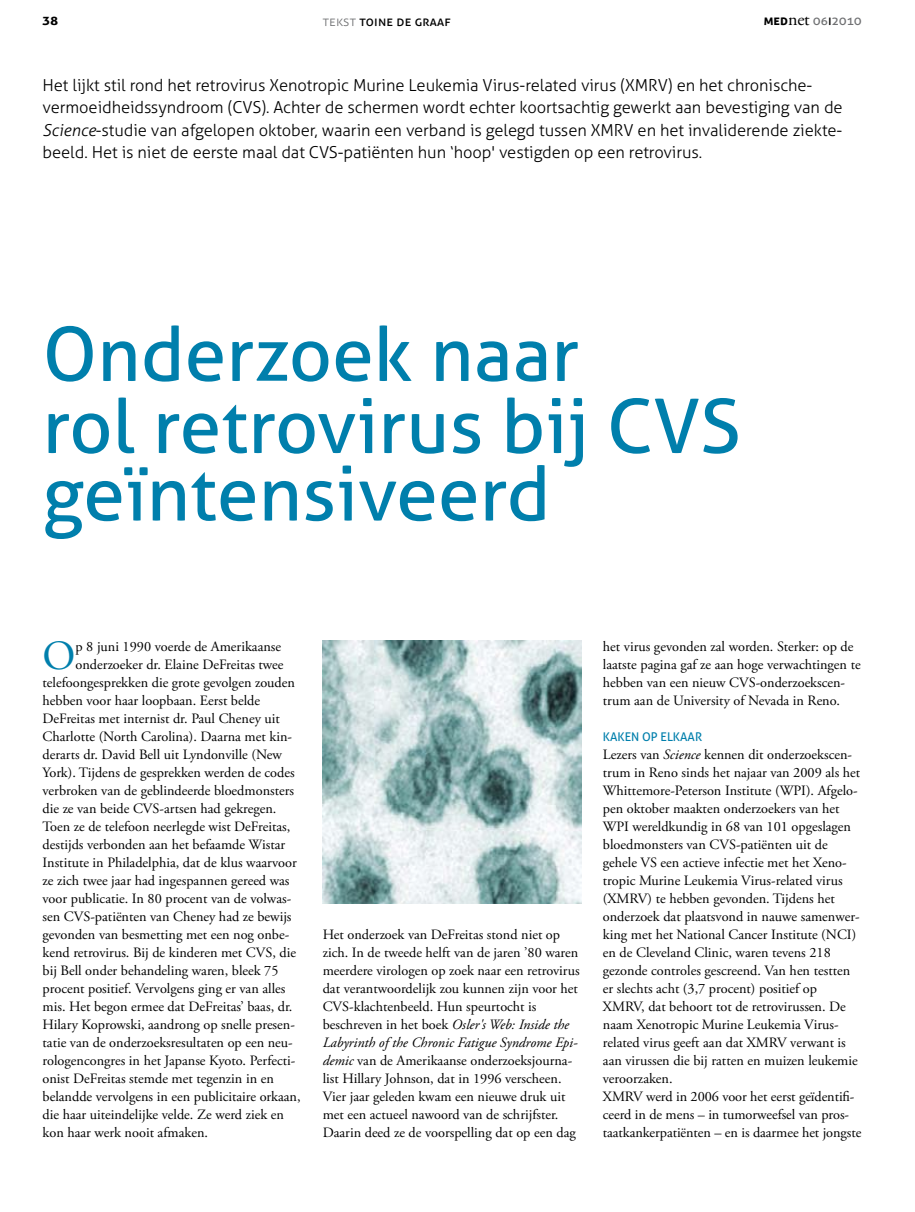
<style>
.page{position:relative;width:915px;height:1212px;background:#fff}
.page>*{position:absolute;margin:0;border:0;box-sizing:border-box;transform-origin:0 0}
.t1{font:75px/69.8px "Aller";color:#007fac}
.t2{font:41.4px "Adobe Garamond Pro";color:#007fac}
.t3{font:300 16.5px/22.5px "Aller";letter-spacing:-.005em;color:#000}
.t4{font:700 15px "Aller";color:#000}
.t5{font:14.25px/18px "Adobe Garamond Pro";color:#000}
.t6{font:13.5px "Aller";letter-spacing:.01em;color:#000}
.t7{font:13.5px "Aller";letter-spacing:.01em;color:#707173}
.t8{font:12px "Aller";color:#007fac}
.s1{font-weight:700;color:#000}
.s2{font-family:"Adobe Garamond Pro";font-size:18px;color:#000}
.s3{color:#000}
.s4{font-weight:300;color:#707173}
.s5{font-style:italic}
</style>
<div class="page">
<img style="left:322px;top:641px;width:259px;height:262px">
<p class="t4" style="left:43px;top:10px;width:17px">38</p>
<p class="t7" style="left:763px;top:12px;width:99px"><span class="s1">med</span><span class="s2">net</span> 06<span class="s3">I</span>2010</p>
<p class="t6" style="left:322px;top:13px;width:129px"><span class="s4">Tekst</span> Toi ne de Graaf</p>
<p class="t3" style="left:43px;top:74px;width:801px">Het lijkt stil rond het retrovirus Xenotropic Murine Leukemia Virus-related virus (XMRV) en het chronische&shy;vermoeidheidssyndroom (CVS). Achter de schermen wordt echter koortsachtig gewerkt aan bevestiging van de <span class="s5">Science</span>-studie van afgelopen oktober, waarin een verband is gelegd tussen XMRV en het invaliderende ziekte&shy;beeld. Het is niet de eerste maal dat CVS-patiënten hun ‘hoop' vestigden op een retrovirus.</p>
<h1 class="t1" style="left:43px;top:319px;width:699px">Onderzoek naar<br>rol retrovirus bij CVS geïntensiveerd</h1>
<h2 class="t2" style="left:43px;top:631px;width:34px">O</h2>
<p class="t5" style="left:75px;top:638px;width:207px">p 8 juni 1990 voerde de Amerikaanse</p>
<p class="t5" style="left:75px;top:656px;width:209px">onderzoeker dr. Elaine DeFreitas twee</p>
<p class="t5" style="left:43px;top:674px;width:254px">telefoongesprekken die grote gevolgen zouden</p>
<p class="t5" style="left:43px;top:692px;width:219px">hebben voor haar loopbaan. Eerst belde</p>
<p class="t5" style="left:43px;top:710px;width:239px">DeFreitas met internist dr. Paul Cheney uit</p>
<p class="t5" style="left:43px;top:728px;width:251px">Charlotte (North Carolina). Daarna met kin-</p>
<p class="t5" style="left:43px;top:746px;width:241px">derarts dr. David Bell uit Lyndonville (New</p>
<p class="t5" style="left:43px;top:764px;width:253px">York). Tijdens de gesprekken werden de codes</p>
<p class="t5" style="left:43px;top:782px;width:253px">verbroken van de geblindeerde bloedmonsters</p>
<p class="t5" style="left:43px;top:800px;width:235px">die ze van beide CVS-artsen had gekregen.</p>
<p class="t5" style="left:43px;top:818px;width:249px">Toen ze de telefoon neerlegde wist DeFreitas,</p>
<p class="t5" style="left:43px;top:836px;width:244px">destijds verbonden aan het befaamde Wistar</p>
<p class="t5" style="left:43px;top:854px;width:256px">Institute in Philadelphia, dat de klus waarvoor</p>
<p class="t5" style="left:43px;top:872px;width:248px">ze zich twee jaar had ingespannen gereed was</p>
<p class="t5" style="left:43px;top:890px;width:250px">voor publicatie. In 80 procent van de volwas-</p>
<p class="t5" style="left:43px;top:908px;width:250px">sen CVS-patiënten van Cheney had ze bewijs</p>
<p class="t5" style="left:43px;top:926px;width:248px">gevonden van besmetting met een nog onbe-</p>
<p class="t5" style="left:43px;top:944px;width:255px">kend retrovirus. Bij de kinderen met CVS, die</p>
<p class="t5" style="left:43px;top:962px;width:237px">bij Bell onder behandeling waren, bleek 75</p>
<p class="t5" style="left:43px;top:980px;width:244px">procent positief. Vervolgens ging er van alles</p>
<p class="t5" style="left:43px;top:998px;width:251px">mis. Het begon ermee dat DeFreitas’ baas, dr.</p>
<p class="t5" style="left:43px;top:1016px;width:254px">Hilary Koprowski, aandrong op snelle presen-</p>
<p class="t5" style="left:43px;top:1034px;width:252px">tatie van de onderzoeksresultaten op een neu-</p>
<p class="t5" style="left:43px;top:1052px;width:254px">rologencongres in het Japanse Kyoto. Perfecti-</p>
<p class="t5" style="left:43px;top:1070px;width:233px">onist DeFreitas stemde met tegenzin in en</p>
<p class="t5" style="left:43px;top:1088px;width:259px">belandde vervolgens in een publicitaire orkaan,</p>
<p class="t5" style="left:43px;top:1106px;width:243px">die haar uiteindelijke velde. Ze werd ziek en</p>
<p class="t5" style="left:43px;top:1124px;width:167px">kon haar werk nooit afmaken.</p>
<p class="t5" style="left:322px;top:926px;width:258px">Het onderzoek van DeFreitas stond niet op zich. In de tweede helft van de jaren ’80 waren meerdere virologen op zoek naar een retrovirus dat verantwoordelijk zou kunnen zijn voor het CVS-klachtenbeeld. Hun speurtocht is beschreven in het boek <span class="s5">Osler's Web: Inside the Labyrinth of the Chronic Fatigue Syndrome Epi&shy;demic</span> van de Amerikaanse onderzoeksjourna&shy;list Hillary Johnson, dat in 1996 verscheen.<br>Vier jaar geleden kwam een nieuwe druk uit met een actueel nawoord van de schrijfster.<br>Daarin deed ze de voorspelling dat op een dag</p>
<p class="t5" style="left:602px;top:638px;width:259px">het virus gevonden zal worden. Sterker: op de laatste pagina gaf ze aan hoge verwachtingen te hebben van een nieuw CVS-onderzoekscen&shy;trum aan de University of Nevada in Reno.</p>
<p class="t8" style="left:602px;top:729px;width:101px">Kaken op elkaar</p>
<p class="t5" style="left:602px;top:746px;width:260px">Lezers van <span class="s5">Science</span> kennen dit onderzoekscen&shy;trum in Reno sinds het najaar van 2009 als het Whittemore-Peterson Institute (WPI). Afgelo&shy;pen oktober maakten onderzoekers van het WPI wereldkundig in 68 van 101 opgeslagen bloedmonsters van CVS-patiënten uit de gehele VS een actieve infectie met het Xeno&shy;tropic Murine Leukemia Virus-related virus (XMRV) te hebben gevonden. Tijdens het onderzoek dat plaatsvond in nauwe samenwer&shy;king met het National Cancer Institute (NCI) en de Cleveland Clinic, waren tevens 218 gezonde controles gescreend. Van hen testten er slechts acht (3,7 procent) positief op XMRV, dat behoort tot de retrovirussen. De naam Xenotropic Murine Leukemia Virus&shy;related virus geeft aan dat XMRV verwant is aan virussen die bij ratten en muizen leukemie veroorzaken.<br>XMRV werd in 2006 voor het eerst geïdentifi&shy;ceerd in de mens – in tumorweefsel van pros&shy;taatkankerpatiënten – en is daarmee het jongste</p>
</div>
